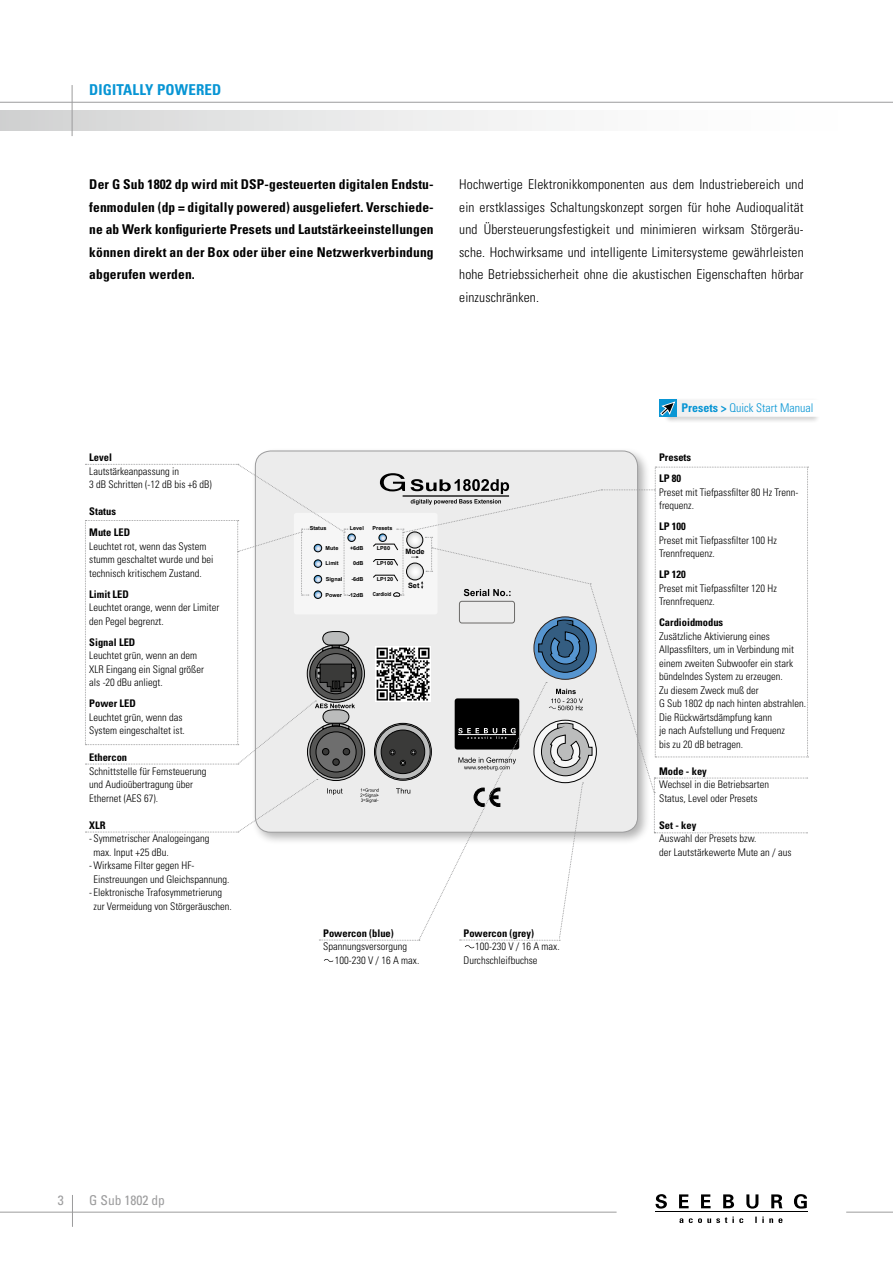
<style>
.page{position:relative;width:893px;height:1263px;background:#fff}
.page>*{position:absolute;margin:0;border:0;box-sizing:border-box;transform-origin:0 0}
.t1{font:700 condensed 15px "Univers";color:#0795d4}
.t2{font:300 condensed 13.5px/22.5px "Univers";letter-spacing:.01em;color:#000;text-align:justify}
.t3{font:700 condensed 13.5px/22.5px "Univers";letter-spacing:.01em;color:#000;text-align:justify}
.t4{font:condensed 13.5px "Univers";color:#9c9c9d}
.t5{font:300 condensed 12px "Univers";color:#0795d4}
.t6{font:300 condensed 10.5px/13.5px "Univers LT";color:#000}
.t7{font:300 condensed 10.5px/13.5px "Univers";color:#000}
.t8{font:700 condensed 10.5px/21px "Univers";color:#000}
.t9{font:700 condensed 10.5px/21px "Univers LT";color:#000}
.t10{font:700 7.35px "Arial";color:#000}
.t11{font:700 5.55px "Arial";color:#000}
.t12{font:700 5.4px "Arial";color:#000}
.t13{font:700 5.4px "Arial";color:#000;scale:.84 1}
.s1{font-weight:700}
.s2{font-family:"Univers LT"}
</style>
<div class="page">
<div style="left:0;top:111px;width:893px;height:19px;background:linear-gradient(to right,#d5d6d6,#fff)"></div>
<hr style="left:0;top:102px;width:893px;height:1px;background:#9c9c9d">
<hr style="left:72px;top:85px;width:1px;height:51px;background:#9c9c9d">
<hr style="left:0;top:1212px;width:617px;height:1px;background:#9c9c9d">
<hr style="left:846px;top:1212px;width:47px;height:1px;background:#9c9c9d">
<hr style="left:655px;top:1211px;width:152px;height:1px;background:#000">
<svg style="left:679px;top:1216px;width:103px;height:7px"></svg>
<svg style="left:655px;top:1194px;width:12px;height:14px"></svg>
<svg style="left:679px;top:1194px;width:10px;height:14px"></svg>
<svg style="left:701px;top:1194px;width:10px;height:14px"></svg>
<svg style="left:723px;top:1194px;width:11px;height:14px"></svg>
<svg style="left:746px;top:1194px;width:12px;height:14px"></svg>
<svg style="left:771px;top:1194px;width:11px;height:14px"></svg>
<svg style="left:794px;top:1194px;width:13px;height:14px"></svg>
<hr style="left:72px;top:1195px;width:1px;height:32px;background:#9c9c9d">
<svg style="left:324px;top:959px;width:9px;height:3px"></svg>
<div style="left:255px;top:451px;width:383px;height:381px;background:#ececec;border-radius:15px"></div>
<svg style="left:85px;top:464px;width:723px;height:485px"></svg>
<div style="left:663px;top:390px;width:167px;height:36px;background:#fff;opacity:.75"></div>
<div style="left:659px;top:400px;width:17px;height:17px;background:#0a96d4"></div>
<svg style="left:660px;top:400px;width:160px;height:17px"></svg>
<h1 class="t1" style="left:89px;top:81px;width:17px">Digitall</h1>
<h1 class="t1" style="left:145px;top:81px;width:31px">y Powered</h1>
<p class="t3" style="left:89px;top:173px;width:346px">Der G Sub 1802 dp wird mit DSP-gesteuerten digitalen Endstu&shy;fenmodulen (dp = digitally powered) ausgeliefert. Verschiede&shy;ne ab Werk konfigurierte Presets und Lautstärkeeinstellungen können direkt an der Box oder über eine Netzwerkverbindung abgerufen werden.</p>
<p class="t2" style="left:459px;top:173px;width:346px">Hochwertige Elektronikkomponenten aus dem Industriebereich und ein erstklassiges Schaltungskonzept sorgen für hohe Audioqualität und Übersteuerungsfestigkeit und minimieren wirksam Störgeräu&shy;sche. Hochwirksame und intelligente Limitersysteme gewährleisten hohe Betriebssicherheit ohne die akustischen Eigenschaften hörbar einzuschränken.</p>
<p class="t8" style="left:89px;top:447px;width:24px">Level</p>
<p class="t7" style="left:89px;top:464px;width:124px">Lautstärkeanpassung in<br>3 dB Schritten (-12 dB bis +6 dB)</p>
<p class="t8" style="left:89px;top:501px;width:42px">Status<br>Mute LED</p>
<p class="t7" style="left:89px;top:539px;width:126px">Leuchtet rot, wenn das System stumm geschaltet wurde und bei technisch kritischem Zustand.</p>
<p class="t7" style="left:89px;top:587px;width:132px"><span class="s1">Limit LED<br></span><span class="s2">Leuchtet orange</span>, wenn der Limiter den Pegel begrenzt.</p>
<p class="t8" style="left:89px;top:631px;width:48px">Signal LED</p>
<p class="t7" style="left:89px;top:648px;width:116px">Leuchtet grün, wenn an dem<br>XLR Eingang ein Signal größer als -20 dBu anliegt.</p>
<p class="t8" style="left:89px;top:693px;width:48px">Power LED</p>
<p class="t7" style="left:89px;top:710px;width:97px">Leuchtet grün, wenn das<br>System eingeschaltet ist.</p>
<p class="t9" style="left:89px;top:747px;width:39px">Ethercon</p>
<p class="t6" style="left:89px;top:764px;width:119px">Schnittstelle für Fernsteuerung und Audioübertragung über<br>Ethernet (AES 67).</p>
<p class="t9" style="left:89px;top:814px;width:18px">XLR</p>
<p class="t6" style="left:89px;top:832px;width:122px">- Symmetrischer Analogeingang</p>
<p class="t6" style="left:94px;top:845px;width:77px">max. Input +25 dBu.</p>
<p class="t6" style="left:89px;top:859px;width:107px">-Wirksame Filter gegen HF-</p>
<p class="t6" style="left:94px;top:872px;width:137px">Einstreuungen und Gleichspannung.</p>
<p class="t6" style="left:94px;top:886px;width:140px;text-indent:-4px">- Elektronische Trafosymmetrierung zur Vermeidung von Störgeräuschen.</p>
<p class="t11" style="left:310px;top:525px;width:18px">Status</p>
<p class="t11" style="left:350px;top:524px;width:16px">Level</p>
<p class="t11" style="left:373px;top:524px;width:21px">Presets</p>
<p class="t11" style="left:350px;top:544px;width:15px">+6dB</p>
<p class="t11" style="left:353px;top:560px;width:12px">0dB</p>
<p class="t11" style="left:351px;top:575px;width:14px">-6dB</p>
<p class="t11" style="left:348px;top:591px;width:17px">-12dB</p>
<p class="t12" style="left:377px;top:544px;width:15px">LP80</p>
<p class="t12" style="left:377px;top:560px;width:18px">LP100</p>
<p class="t12" style="left:377px;top:575px;width:18px">LP120</p>
<p class="t13" style="left:373px;top:591px;width:24px">Cardioid</p>
<p class="t11" style="left:326px;top:544px;width:14px">Mute</p>
<p class="t11" style="left:326px;top:560px;width:15px">Limit</p>
<p class="t11" style="left:326px;top:591px;width:18px">Power</p>
<p class="t11" style="left:326px;top:575px;width:18px">Signal</p>
<p class="t10" style="left:406px;top:547px;width:21px">Mode</p>
<p class="t10" style="left:408px;top:580px;width:13px">Set</p>
<p class="t8" style="left:323px;top:922px;width:72px">Powercon (blue)</p>
<p class="t7" style="left:335px;top:940px;width:86px;text-indent:-12px">Spannungsversorgung<br>100-230 V / 16 A max.</p>
<p class="t8" style="left:463px;top:922px;width:72px">Powercon (grey)</p>
<p class="t7" style="left:463px;top:940px;width:98px;text-indent:12px">100-230 V / 16 A max.<br>Durchschleifbuchse</p>
<p class="t5" style="left:682px;top:401px;width:133px"><span class="s1">Presets &gt;</span> Quick Start Manual</p>
<p class="t9" style="left:659px;top:447px;width:34px">Presets<br>LP 80</p>
<p class="t6" style="left:659px;top:485px;width:141px">Preset mit Tiefpassfilter 80 Hz Trenn&shy;frequenz.</p>
<p class="t9" style="left:659px;top:516px;width:28px">LP 100</p>
<p class="t6" style="left:659px;top:533px;width:119px">Preset mit Tiefpassfilter 100 Hz<br>Trennfrequenz.</p>
<p class="t9" style="left:659px;top:564px;width:28px">LP 120</p>
<p class="t6" style="left:659px;top:581px;width:119px">Preset mit Tiefpassfilter 120 Hz<br>Trennfrequenz.</p>
<p class="t9" style="left:659px;top:612px;width:66px">Cardioidmodus</p>
<p class="t6" style="left:659px;top:629px;width:148px">Zusätzliche Aktivierung eines<br>Allpassfilters, um in Verbindung mit einem zweiten Subwoofer ein stark bündelndes System zu erzeugen.<br>Zu diesem Zweck muß der<br>G Sub 1802 dp nach hinten abstrahlen.<br>Die Rückwärtsdämpfung kann<br>je nach Aufstellung und Frequenz<br>bis zu 20 dB betragen.</p>
<p class="t9" style="left:659px;top:760px;width:49px">Mode - key</p>
<p class="t6" style="left:659px;top:778px;width:111px">Wechsel in die Betriebsarten<br>Status, Level oder Presets</p>
<p class="t9" style="left:659px;top:814px;width:39px">Set - key</p>
<p class="t6" style="left:659px;top:832px;width:134px">Auswahl der Presets bzw.<br>der Lautstärkewerte Mute an / aus</p>
<p class="t4" style="left:58px;top:1191px;width:7px">3</p>
<p class="t4" style="left:89px;top:1191px;width:77px">G Sub 1802 dp</p>
</div>
